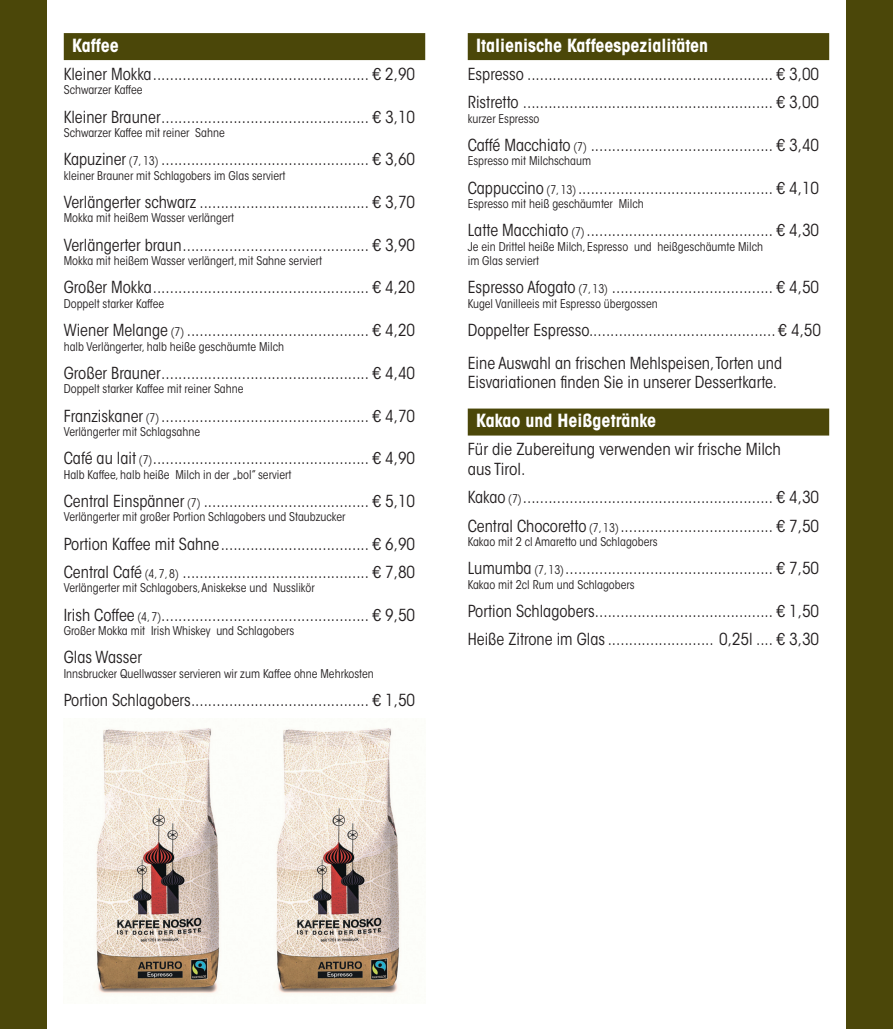
<style>
.page{position:relative;width:893px;height:1029px;background:#fff}
.page>*{position:absolute;margin:0;border:0;box-sizing:border-box;transform-origin:0 0}
.t1{font:700 condensed 18px "ITC Avant Garde Std";color:#fff}
.t2{font:condensed 16.5px/19.8px "ITC Avant Garde Std";color:#231f20}
.t3{font:condensed 12px/14.4px "ITC Avant Garde Std";color:#231f20}
.s1{font-size:12px}
</style>
<div class="page">
<div style="left:64px;top:33px;width:361px;height:27px;background:#4b4709"></div>
<div style="left:846px;top:0;width:47px;height:1029px;background:#4b4709"></div>
<div style="left:468px;top:33px;width:361px;height:27px;background:#4b4709"></div>
<div style="left:468px;top:409px;width:361px;height:27px;background:#4b4709"></div>
<div style="left:0;top:0;width:47px;height:1029px;background:#4b4709"></div>
<img style="left:96px;top:728px;width:305px;height:266px">
<p class="t1" style="left:72px;top:34px;width:48px">Kaffee</p>
<p class="t2" style="left:64px;top:64px;width:353px">Kleiner Mokka................................................... € 2,90</p>
<p class="t3" style="left:64px;top:83px;width:80px">Schwarzer Kaffee</p>
<p class="t2" style="left:64px;top:107px;width:353px">Kleiner Brauner................................................. € 3,10</p>
<p class="t3" style="left:64px;top:126px;width:162px">Schwarzer Kaffee mit reiner Sahne</p>
<p class="t2" style="left:64px;top:150px;width:353px">Kapuziner <span class="s1">(7, 13)</span> ................................................. € 3,60</p>
<p class="t3" style="left:64px;top:168px;width:223px">kleiner Brauner mit Schlagobers im Glas serviert</p>
<p class="t2" style="left:64px;top:192px;width:353px">Verlängerter schwarz ........................................ € 3,70</p>
<p class="t3" style="left:64px;top:211px;width:172px">Mokka mit heißem Wasser verlängert</p>
<p class="t2" style="left:64px;top:235px;width:353px">Verlängerter braun............................................ € 3,90</p>
<p class="t3" style="left:64px;top:254px;width:260px">Mokka mit heißem Wasser verlängert, mit Sahne serviert</p>
<p class="t2" style="left:64px;top:278px;width:353px">Großer Mokka................................................... € 4,20</p>
<p class="t3" style="left:64px;top:296px;width:102px">Doppelt starker Kaffee</p>
<p class="t2" style="left:64px;top:320px;width:353px">Wiener Melange <span class="s1">(7)</span> ........................................... € 4,20</p>
<p class="t3" style="left:64px;top:339px;width:222px">halb Verlängerter, halb heiße geschäumte Milch</p>
<p class="t2" style="left:64px;top:363px;width:353px">Großer Brauner................................................. € 4,40</p>
<p class="t3" style="left:64px;top:382px;width:181px">Doppelt starker Kaffee mit reiner Sahne</p>
<p class="t2" style="left:64px;top:406px;width:353px">Franziskaner <span class="s1">(7)</span> ................................................. € 4,70</p>
<p class="t3" style="left:64px;top:424px;width:138px">Verlängerter mit Schlagsahne</p>
<p class="t2" style="left:64px;top:448px;width:353px">Café au lait <span class="s1">(7)</span>................................................... € 4,90</p>
<p class="t3" style="left:64px;top:467px;width:229px">Halb Kaffee, halb heiße Milch in der „bol” serviert</p>
<p class="t2" style="left:64px;top:491px;width:353px">Central Einspänner <span class="s1">(7)</span> ....................................... € 5,10</p>
<p class="t3" style="left:64px;top:510px;width:283px">Verlängerter mit großer Portion Schlagobers und Staubzucker</p>
<p class="t2" style="left:64px;top:534px;width:353px">Portion Kaffee mit Sahne................................... € 6,90</p>
<p class="t2" style="left:64px;top:562px;width:353px">Central Café <span class="s1">(4, 7, 8)</span> ............................................ € 7,80</p>
<p class="t3" style="left:64px;top:581px;width:252px">Verlängerter mit Schlagobers, Aniskekse und Nusslikör</p>
<p class="t2" style="left:64px;top:605px;width:353px">Irish Coffee <span class="s1">(4, 7)</span>................................................. € 9,50</p>
<p class="t3" style="left:64px;top:624px;width:232px">Großer Mokka mit Irish Whiskey und Schlagobers</p>
<p class="t2" style="left:64px;top:648px;width:80px">Glas Wasser</p>
<p class="t3" style="left:64px;top:666px;width:312px">Innsbrucker Quellwasser servieren wir zum Kaffee ohne Mehrkosten</p>
<p class="t2" style="left:64px;top:690px;width:353px">Portion Schlagobers.......................................... € 1,50</p>
<p class="t1" style="left:476px;top:34px;width:233px">Italienische Kaffeespezialitäten</p>
<p class="t2" style="left:468px;top:64px;width:353px">Espresso .......................................................... € 3,00</p>
<p class="t2" style="left:468px;top:92px;width:353px">Ristretto ........................................................... € 3,00</p>
<p class="t3" style="left:468px;top:111px;width:73px">kurzer Espresso</p>
<p class="t2" style="left:468px;top:135px;width:353px">Caffé Macchiato <span class="s1">(7)</span> ........................................... € 3,40</p>
<p class="t3" style="left:468px;top:154px;width:125px">Espresso mit Milchschaum</p>
<p class="t2" style="left:468px;top:178px;width:353px">Cappuccino <span class="s1">(7, 13)</span> .............................................. € 4,10</p>
<p class="t3" style="left:468px;top:197px;width:177px">Espresso mit heiß geschäumter Milch</p>
<p class="t2" style="left:468px;top:221px;width:353px">Latte Macchiato <span class="s1">(7)</span> ............................................ € 4,30</p>
<p class="t3" style="left:468px;top:239px;width:297px">Je ein Drittel heiße Milch, Espresso und heißgeschäumte Milch im Glas serviert</p>
<p class="t2" style="left:468px;top:278px;width:353px">Espresso Afogato <span class="s1">(7, 13)</span> ...................................... € 4,50</p>
<p class="t3" style="left:468px;top:296px;width:192px">Kugel Vanilleeis mit Espresso übergossen</p>
<p class="t2" style="left:468px;top:320px;width:355px">Doppelter Espresso............................................ € 4,50</p>
<p class="t2" style="left:468px;top:353px;width:316px">Eine Auswahl an frischen Mehlspeisen, Torten und<br>Eisvariationen finden Sie in unserer Dessertkarte.</p>
<p class="t1" style="left:476px;top:409px;width:181px">Kakao und Heißgetränke</p>
<p class="t2" style="left:468px;top:440px;width:315px">Für die Zubereitung verwenden wir frische Milch aus Tirol.</p>
<p class="t2" style="left:468px;top:488px;width:353px">Kakao <span class="s1">(7)</span>........................................................... € 4,30</p>
<p class="t2" style="left:468px;top:516px;width:353px">Central Chocoretto <span class="s1">(7, 13)</span>.................................... € 7,50</p>
<p class="t3" style="left:468px;top:535px;width:191px">Kakao mit 2 cl Amaretto und Schlagobers</p>
<p class="t2" style="left:468px;top:559px;width:353px">Lumumba <span class="s1">(7, 13)</span>................................................. € 7,50</p>
<p class="t3" style="left:468px;top:577px;width:169px">Kakao mit 2cl Rum und Schlagobers</p>
<p class="t2" style="left:468px;top:601px;width:353px">Portion Schlagobers.......................................... € 1,50</p>
<p class="t2" style="left:468px;top:630px;width:353px">Heiße Zitrone im Glas ......................... 0,25l .... € 3,30</p>
</div>
